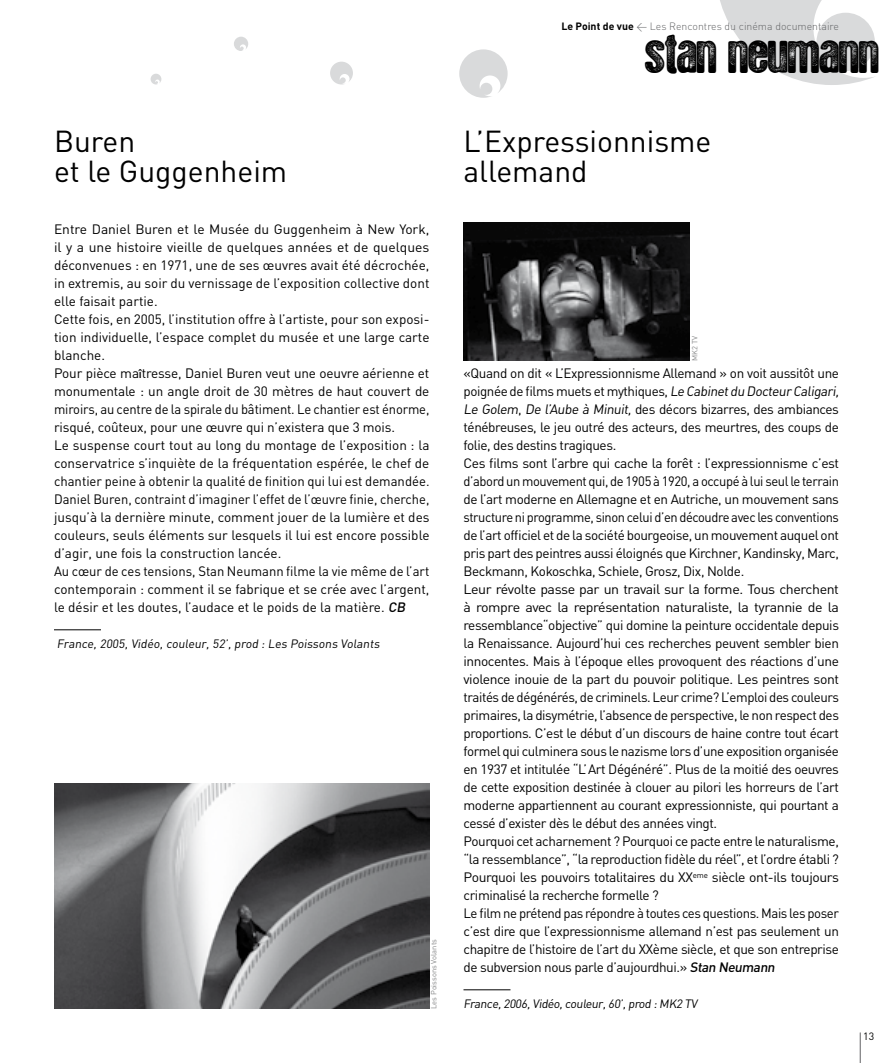
<style>
.page{position:relative;width:893px;height:1063px;background:#fff}
.page>*{position:absolute;margin:0;border:0;box-sizing:border-box;transform-origin:0 0}
.t1{font:43.5px "Hotel Coral Essex";color:#000}
.t2{font:30px/30px "DIN";color:#000}
.t3{font:13.5px/18px "DIN";letter-spacing:-.03em;color:#000}
.t4{font:13.5px/18px "DIN";color:#000}
.t5{font:12px "DIN";color:#000}
.t6{font:300 10.5px "DIN";color:#646567}
.t7{font:10.5px "DIN";color:#000}
.t8{font:7.5px "DIN";color:#878889}
.s1{font-family:"Gill Sans"}
.s2{font-weight:500}
.s3{font-weight:700;color:#000}
.s4{font-family:"DIN Regular Alternate"}
</style>
<div class="page">
<svg style="left:720px;top:0;width:155px;height:85px"></svg>
<svg style="left:459px;top:49px;width:49px;height:49px"></svg>
<svg style="left:330px;top:62px;width:23px;height:23px"></svg>
<svg style="left:234px;top:37px;width:14px;height:14px"></svg>
<svg style="left:151px;top:74px;width:10px;height:11px"></svg>
<hr style="left:860px;top:1033px;width:1px;height:30px;background:#616264">
<hr style="left:54px;top:630px;width:47px;height:1px;background:#000">
<hr style="left:463px;top:990px;width:47px;height:1px;background:#000">
<img style="left:54px;top:784px;width:375px;height:225px">
<img style="left:463px;top:222px;width:227px;height:139px">
<h2 class="t2" style="left:54px;top:126px;width:235px">Buren<br>et le Guggenheim</h2>
<p class="t4" style="left:54px;top:220px;width:377px">Entre Daniel Buren et le Musée du Guggenheim à New York, il y a une histoire vieille de quelques années et de quelques déconvenues : en 1971, une de ses œuvres avait été décrochée, in extremis, au soir du vernissage de l’exposition collective dont elle faisait partie.<br>Cette fois, en 2005, l’institution offre à l’artiste, pour son exposi&shy;tion individuelle, l’espace complet du musée et une large carte blanche.<br>Pour pièce ma<span class="s1">î</span>tresse, Daniel Buren veut une oeuvre aérienne et monumentale : un angle droit de 30 mètres de haut couvert de miroirs, au centre de la spirale du bâtiment. Le chantier est énorme, risqué, coûteux, pour une œuvre qui n’existera que 3 mois.<br>Le suspense court tout au long du montage de l’exposition : la conservatrice s’inquiète de la fréquentation espérée, le chef de chantier peine à obtenir la qualité de finition qui lui est demandée.<br>Daniel Buren, contraint d’imaginer l’effet de l’œuvre finie, cherche, jusqu’à la dernière minute, comment jouer de la lumière et des couleurs, seuls éléments sur lesquels il lui est encore possible d’agir, une fois la construction lancée.<br>Au cœur de ces tensions, Stan Neumann filme la vie même de l’art contemporain : comment il se fabrique et se crée avec l’argent, le désir et les doutes, l’audace et le poids de la matière. <span class="s2">CB</span></p>
<p class="t5" style="left:57px;top:636px;width:326px">France, 2005, Vidéo, couleur, 52’, prod : Les Poissons Volants</p>
<p class="t8" style="left:429px;top:1009px;width:71px;rotate:-90deg">Les Poissons Volants</p>
<p class="t6" style="left:561px;top:20px;width:279px"><span class="s3">Le Point de vue</span> &lt; Les Rencontres du cinéma documentaire</p>
<h1 class="t1" style="left:645px;top:32px;width:235px">STAN NEUMANN</h1>
<h2 class="t2" style="left:463px;top:126px;width:250px">L’Expressionnisme allemand</h2>
<p class="t8" style="left:690px;top:361px;width:26px;rotate:-90deg">MK2 TV</p>
<p class="t3" style="left:463px;top:364px;width:379px">«Quand on dit « L’Expressionnisme Allemand » on voit aussitôt une poignée de films muets et mythiques, <span class="s4">Le Cabinetdu Docteur Caligari, Le Golem</span>, <span class="s4">De l’Aube à Minuit,</span> des décors bizarres, des ambiances ténébreuses, le jeu outré des acteurs, des meurtres, des coups de folie, des destins tragiques.<br>Ces films sont l’arbre qui cache la forêt : l’expressionnisme c’est d’abord un mouvement qui, de 1905 à 1920, a occupé à lui seul le terrain de l’art moderne en Allemagne et en Autriche, un mouvement sans structure ni programme, sinon celui d’en découdre avec les conventions de l’art officiel et de la société bourgeoise, un mouvement auquel ont pris part des peintres aussi éloignés que Kirchner, Kandinsky, Marc, Beckmann, Kokoschka, Schiele, Grosz, Dix, Nolde.<br>Leur révolte passe par un travail sur la forme. Tous cherchent à rompre avec la représentation naturaliste, la tyrannie de la ressemblance“objective” qui domine la peinture occidentale depuis la Renaissance. Aujourd’hui ces recherches peuvent sembler bien innocentes. Mais à l’époque elles provoquent des réactions d’une violence inouie de la part du pouvoir politique. Les peintres sont traités de dégénérés, de criminels. Leur crime? L’emploi des couleurs primaires, la disymétrie, l’absence de perspective, le non respect des proportions. C’est le début d’un discours de haine contre tout écart formel qui culminera sous le nazisme lors d’une exposition organisée en 1937 et intitulée “L’Art Dégénéré”. Plus de la moitié des oeuvres de cette exposition destinée à clouer au pilori les horreurs de l’art moderne appartiennent au courant expressionniste, qui pourtant a cessé d’exister dès le début des années vingt.<br>Pourquoi cet acharnement ? Pourquoi ce pacte entre le naturalisme, “la ressemblance”, “la reproduction fidèle du réel”, et l’ordre établi ?<br>Pourquoi les pouvoirs totalitaires du XX<sup>eme</sup> siècle ont-ils toujours criminalisé la recherche formelle ?<br>Le film ne prétend pas répondre à toutes ces questions. Mais les poser c’est dire que l’expressionnisme allemand n’est pas seulement un chapitre de l’histoire de l’art du XXème siècle, et que son entreprise de subversion nous parle d’aujourdhui.» <span class="s2">Stan Neumann</span></p>
<p class="t5" style="left:463px;top:996px;width:237px">France,2006,Vidéo,couleur,60’,prod :MK2 TV</p>
<p class="t7" style="left:863px;top:1030px;width:12px">13</p>
</div>
